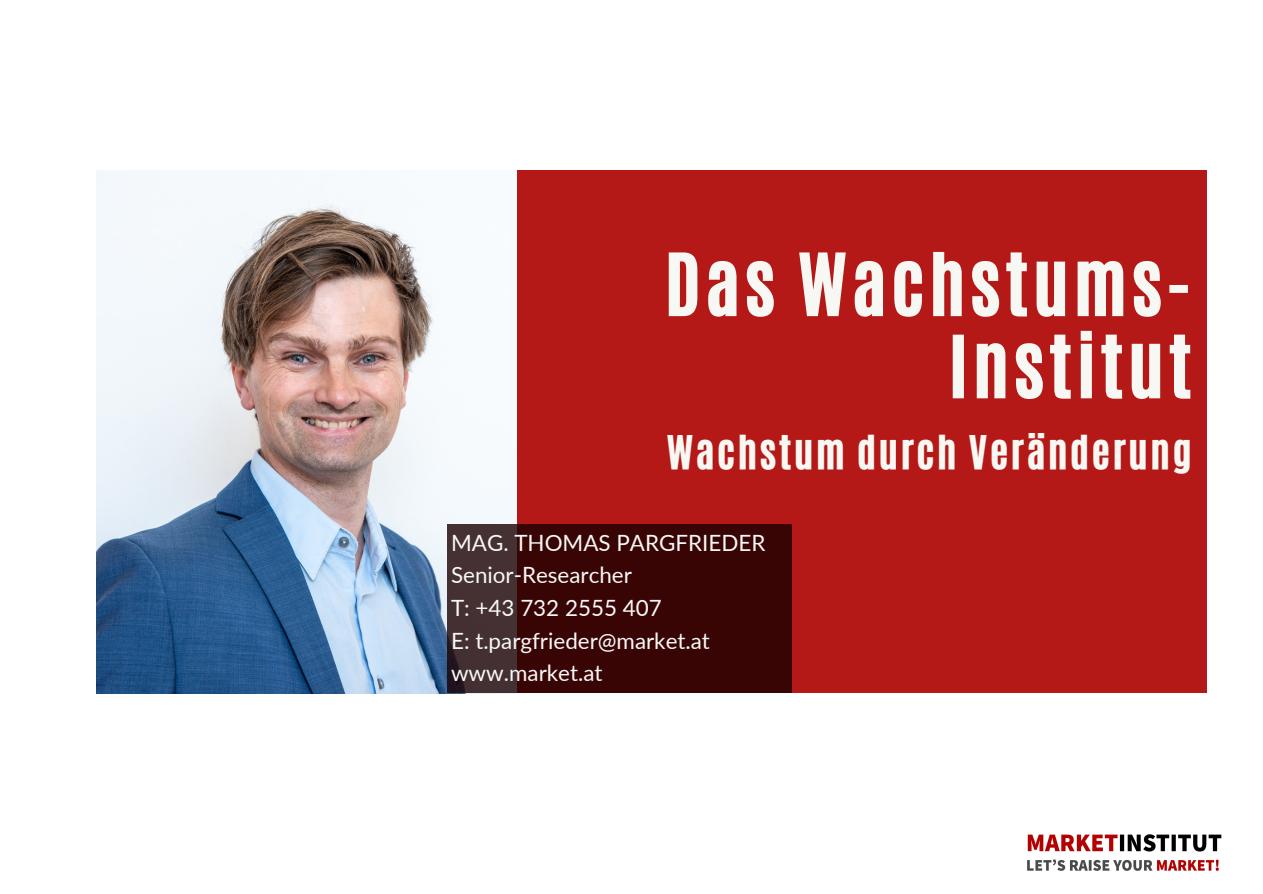
<style>
.page{position:relative;width:1263px;height:894px;background:#fff}
.page>*{position:absolute;margin:0;border:0;box-sizing:border-box;transform-origin:0 0}
.t1{font:72px/82.2px "CA Generated";letter-spacing:.07em;color:#f7f8f3;text-align:right}
.t2{font:39px "CA Generated";letter-spacing:.07em;color:#f7f8f3}
.t3{font:22.35px/32.7px "Lato";color:#f8f7f7}
</style>
<div class="page">
<div style="left:516px;top:170px;width:691px;height:522px;background:#b51917"></div>
<img style="left:96px;top:170px;width:421px;height:522px">
<svg style="left:447px;top:524px;width:345px;height:169px;background:#3a0d0d"></svg>
<img style="left:1027px;top:834px;width:195px;height:37px">
<h2 class="t1" style="left:665px;top:243px;width:528px">Das Wachstums-<br>Institut</h2>
<p class="t2" style="left:667px;top:424px;width:526px">Wachstum durch Veränderung</p>
<p class="t3" style="left:451px;top:525px;width:316px">MAG. THOMAS PARGFRIEDER<br>Senior-Researcher<br>T: +43 732 2555 407<br>E: t.pargfrieder@market.at www.market.at</p>
</div>
